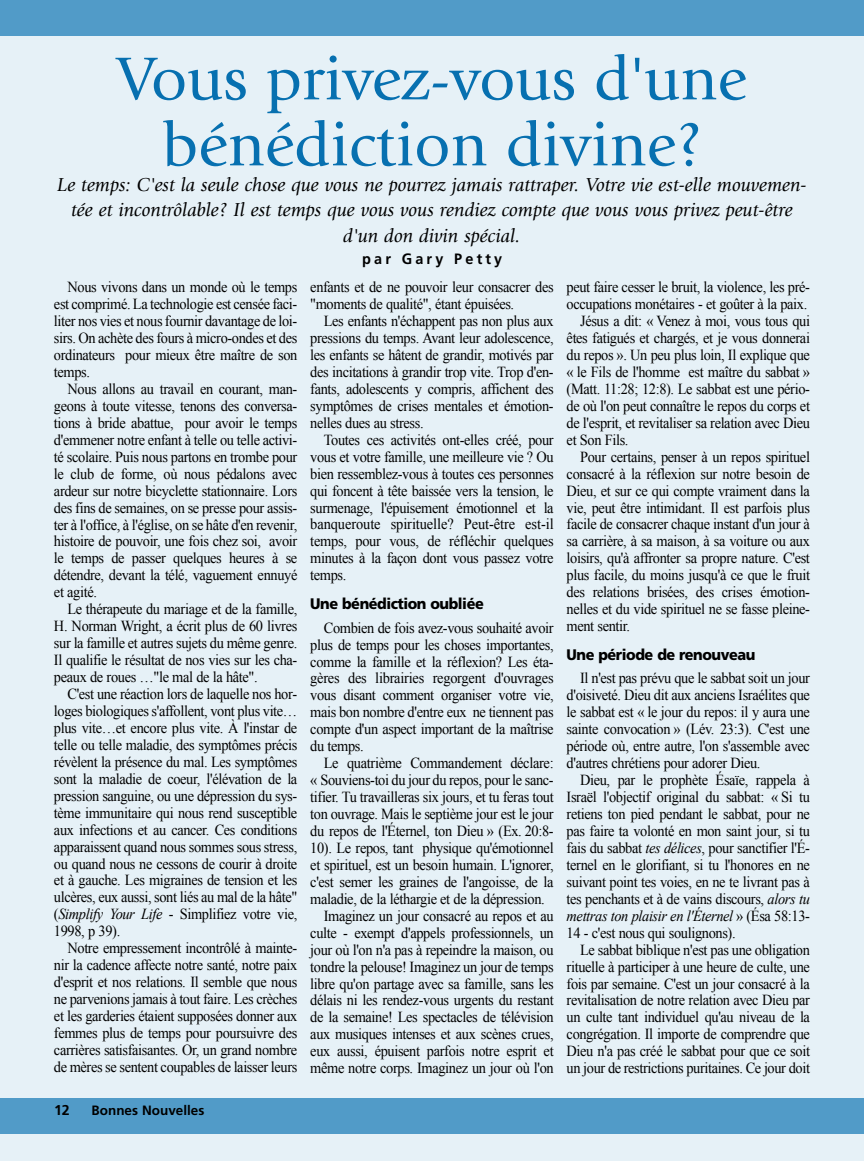
<style>
.page{position:relative;width:864px;height:1161px;background:#e6f1f7}
.page>*{position:absolute;margin:0;border:0;box-sizing:border-box;transform-origin:0 0}
.t1{font:63px/66px "Giovanni";color:#0770b0;text-align:center}
.t2{font:italic 19.5px/25.5px "Giovanni";color:#000;text-align:center}
.t3{font:15.3px/17px "Times New Roman";letter-spacing:-.025em;color:#000;text-align:justify;scale:.94 1}
.t4{font:900 15.3px "Frutiger";letter-spacing:-.03em;color:#000;scale:.94 1}
.t5{font:700 15px "Frutiger";letter-spacing:.22em;color:#000;scale:.96 1}
.t6{font:700 14.25px "Frutiger";color:#000}
.t7{font:700 13.5px "Frutiger";color:#000}
.s1{font-style:italic}
</style>
<div class="page">
<div style="left:0;top:1098px;width:864px;height:36px;background:#519bc8"></div>
<div style="left:0;top:0;width:864px;height:36px;background:#519bc8"></div>
<h1 class="t1" style="left:117px;top:51px;width:631px">Vous privez-vous d'une bénédiction divine?</h1>
<p class="t2" style="left:57px;top:173px;width:751px">Le temps: C'est la seule chose que vous ne pourrez jamais rattraper. Votre vie est-elle mouvemen&shy;tée et incontrôlable? Il est temps que vous vous rendiez compte que vous vous privez peut-être d'un don divin spécial.</p>
<p class="t5" style="left:362px;top:253px;width:147px">par Gary Petty</p>
<p class="t3" style="left:54px;top:279px;width:260px;text-indent:14px">Nous vivons dans un monde où le temps est comprimé. La technologie est censée faci&shy;liter nos vies et nous fournir davantage de loi&shy;sirs. On achète des fours à micro-ondes et des ordinateurs pour mieux être maître de son temps.</p>
<p class="t3" style="left:54px;top:380px;width:260px;text-indent:14px">Nous allons au travail en courant, man&shy;geons à toute vitesse, tenons des conversa&shy;tions à bride abattue, pour avoir le temps d'emmener notre enfant à telle ou telle activi&shy;té scolaire. Puis nous partons en trombe pour le club de forme, où nous pédalons avec ardeur sur notre bicyclette stationnaire. Lors des fins de semaines, on se presse pour assis&shy;ter à l'office, à l'église, on se hâte d'en revenir, histoire de pouvoir, une fois chez soi, avoir le temps de passer quelques heures à se détendre, devant la télé, vaguement ennuyé et agité.</p>
<p class="t3" style="left:54px;top:601px;width:260px;text-indent:14px">Le thérapeute du mariage et de la famille, H. Norman Wright, a écrit plus de 60 livres sur la famille et autres sujets du même genre.<br>Il qualifie le résultat de nos vies sur les cha&shy;peaux de roues …"le mal de la hâte".</p>
<p class="t3" style="left:54px;top:685px;width:260px;text-indent:14px">C'est une réaction lors de laquelle nos hor&shy;loges biologiques s'affollent, vont plus vite… plus vite…et encore plus vite. À l'instar de telle ou telle maladie, des symptômes précis révèlent la présence du mal. Les symptômes sont la maladie de coeur, l'élévation de la pression sanguine, ou une dépression du sys&shy;tème immunitaire qui nous rend susceptible aux infections et au cancer. Ces conditions apparaissent quand nous sommes sous stress, ou quand nous ne cessons de courir à droite et à gauche. Les migraines de tension et les ulcères, eux aussi, sont liés au mal de la hâte" (<span class="s1">Simplify Your Life</span> - Simplifiez votre vie, 1998, p 39).</p>
<p class="t3" style="left:54px;top:940px;width:260px;text-indent:14px">Notre empressement incontrôlé à mainte&shy;nir la cadence affecte notre santé, notre paix d'esprit et nos relations. Il semble que nous ne parvenions jamais à tout faire. Les crèches et les garderies étaient supposées donner aux femmes plus de temps pour poursuivre des carrières satisfaisantes. Or, un grand nombre de mères se sentent coupables de laisser leurs</p>
<p class="t6" style="left:54px;top:1104px;width:17px">12</p>
<p class="t7" style="left:92px;top:1105px;width:114px">Bonnes Nouvelles</p>
<p class="t3" style="left:310px;top:279px;width:260px">enfants et de ne pouvoir leur consacrer des "moments de qualité", étant épuisées.</p>
<p class="t3" style="left:310px;top:312px;width:260px;text-indent:14px">Les enfants n'échappent pas non plus aux pressions du temps. Avant leur adolescence, les enfants se hâtent de grandir, motivés par des incitations à grandir trop vite. Trop d'en&shy;fants, adolescents y compris, affichent des symptômes de crises mentales et émotion&shy;nelles dues au stress.</p>
<p class="t3" style="left:310px;top:431px;width:260px;text-indent:14px">Toutes ces activités ont-elles créé, pour vous et votre famille, une meilleure vie ? Ou bien ressemblez-vous à toutes ces personnes qui foncent à tête baissée vers la tension, le surmenage, l'épuisement émotionnel et la banqueroute spirituelle? Peut-être est-il temps, pour vous, de réfléchir quelques minutes à la façon dont vous passez votre temps.</p>
<p class="t4" style="left:310px;top:598px;width:186px">Une bénédiction oubliée</p>
<p class="t3" style="left:310px;top:619px;width:260px;text-indent:14px">Combien de fois avez-vous souhaité avoir plus de temps pour les choses importantes, comme la famille et la réflexion? Les éta&shy;gères des librairies regorgent d'ouvrages vous disant comment organiser votre vie, mais bon nombre d'entre eux ne tiennent pas compte d'un aspect important de la maîtrise du temps.</p>
<p class="t3" style="left:324px;top:755px;width:246px">Le quatrième Commandement déclare:</p>
<p class="t3" style="left:310px;top:772px;width:260px">« Souviens-toi du jour du repos, pour le sanc-</p>
<p class="t3" style="left:310px;top:788px;width:260px">tifier. Tu travailleras six jours, et tu feras tout</p>
<p class="t3" style="left:310px;top:805px;width:260px">ton ouvrage. Mais le septième jour est le jour</p>
<p class="t3" style="left:310px;top:822px;width:260px">du repos de l'Éternel, ton Dieu » (Ex. 20:8-</p>
<p class="t3" style="left:310px;top:839px;width:260px">10). Le repos, tant physique qu'émotionnel</p>
<p class="t3" style="left:310px;top:856px;width:260px">et spirituel, est un besoin humain. L'ignorer,</p>
<p class="t3" style="left:310px;top:873px;width:260px">c'est semer les graines de l'angoisse, de la</p>
<p class="t3" style="left:310px;top:890px;width:251px">maladie, de la léthargie et de la dépression.</p>
<p class="t3" style="left:324px;top:907px;width:246px">Imaginez un jour consacré au repos et au</p>
<p class="t3" style="left:310px;top:924px;width:260px">culte - exempt d'appels professionnels, un</p>
<p class="t3" style="left:310px;top:941px;width:260px">jour où l'on n'a pas à repeindre la maison, ou</p>
<p class="t3" style="left:310px;top:958px;width:260px">tondre la pelouse! Imaginez un jour de temps</p>
<p class="t3" style="left:310px;top:975px;width:260px">libre qu'on partage avec sa famille, sans les</p>
<p class="t3" style="left:310px;top:992px;width:260px">délais ni les rendez-vous urgents du restant</p>
<p class="t3" style="left:310px;top:1009px;width:260px">de la semaine! Les spectacles de télévision</p>
<p class="t3" style="left:310px;top:1026px;width:260px">aux musiques intenses et aux scènes crues,</p>
<p class="t3" style="left:310px;top:1043px;width:260px">eux aussi, épuisent parfois notre esprit et</p>
<p class="t3" style="left:310px;top:1060px;width:260px">même notre corps. Imaginez un jour où l'on</p>
<p class="t3" style="left:567px;top:279px;width:260px">peut faire cesser le bruit, la violence, les pré-</p>
<p class="t3" style="left:567px;top:295px;width:258px">occupations monétaires - et goûter à la paix.</p>
<p class="t3" style="left:580px;top:312px;width:246px">Jésus a dit: « Venez à moi, vous tous qui</p>
<p class="t3" style="left:567px;top:329px;width:260px">êtes fatigués et chargés, et je vous donnerai</p>
<p class="t3" style="left:567px;top:346px;width:260px">du repos ». Un peu plus loin, Il explique que</p>
<p class="t3" style="left:567px;top:363px;width:260px">« le Fils de l'homme est maître du sabbat »</p>
<p class="t3" style="left:567px;top:380px;width:260px">(Matt. 11:28; 12:8). Le sabbat est une pério-</p>
<p class="t3" style="left:567px;top:397px;width:260px">de où l'on peut connaître le repos du corps et</p>
<p class="t3" style="left:567px;top:414px;width:260px">de l'esprit, et revitaliser sa relation avec Dieu</p>
<p class="t3" style="left:567px;top:431px;width:67px">et Son Fils.</p>
<p class="t3" style="left:580px;top:448px;width:246px">Pour certains, penser à un repos spirituel</p>
<p class="t3" style="left:567px;top:465px;width:260px">consacré à la réflexion sur notre besoin de</p>
<p class="t3" style="left:567px;top:482px;width:260px">Dieu, et sur ce qui compte vraiment dans la</p>
<p class="t3" style="left:567px;top:499px;width:260px">vie, peut être intimidant. Il est parfois plus</p>
<p class="t3" style="left:567px;top:516px;width:260px">facile de consacrer chaque instant d'un jour à</p>
<p class="t3" style="left:567px;top:533px;width:260px">sa carrière, à sa maison, à sa voiture ou aux</p>
<p class="t3" style="left:567px;top:550px;width:260px">loisirs, qu'à affronter sa propre nature. C'est</p>
<p class="t3" style="left:567px;top:567px;width:260px">plus facile, du moins jusqu'à ce que le fruit</p>
<p class="t3" style="left:567px;top:584px;width:260px">des relations brisées, des crises émotion-</p>
<p class="t3" style="left:567px;top:601px;width:260px">nelles et du vide spirituel ne se fasse pleine-</p>
<p class="t3" style="left:567px;top:618px;width:69px">ment sentir.</p>
<p class="t4" style="left:567px;top:649px;width:202px">Une période de renouveau</p>
<p class="t3" style="left:567px;top:670px;width:260px;text-indent:14px">Il n'est pas prévu que le sabbat soit un jour d'oisiveté. Dieu dit aux anciens Israélites que le sabbat est « le jour du repos: il y aura une sainte convocation » (Lév. 23:3). C'est une période où, entre autre, l'on s'assemble avec d'autres chrétiens pour adorer Dieu.</p>
<p class="t3" style="left:567px;top:771px;width:260px;text-indent:14px">Dieu, par le prophète Ésaïe, rappela à Israël l'objectif original du sabbat: « Si tu retiens ton pied pendant le sabbat, pour ne pas faire ta volonté en mon saint jour, si tu fais du sabbat <span class="s1">tes délices</span>, pour sanctifier l'É&shy;ternel en le glorifiant, si tu l'honores en ne suivant point tes voies, en ne te livrant pas à tes penchants et à de vains discours, <span class="s1">alors tu mettras ton plaisir en l'Éternel</span> » (Ésa 58:13- 14 - c'est nous qui soulignons).</p>
<p class="t3" style="left:567px;top:941px;width:260px;text-indent:14px">Le sabbat biblique n'est pas une obligation rituelle à participer à une heure de culte, une fois par semaine. C'est un jour consacré à la revitalisation de notre relation avec Dieu par un culte tant individuel qu'au niveau de la congrégation. Il importe de comprendre que Dieu n'a pas créé le sabbat pour que ce soit un jour de restrictions puritaines. Ce jour doit</p>
</div>
